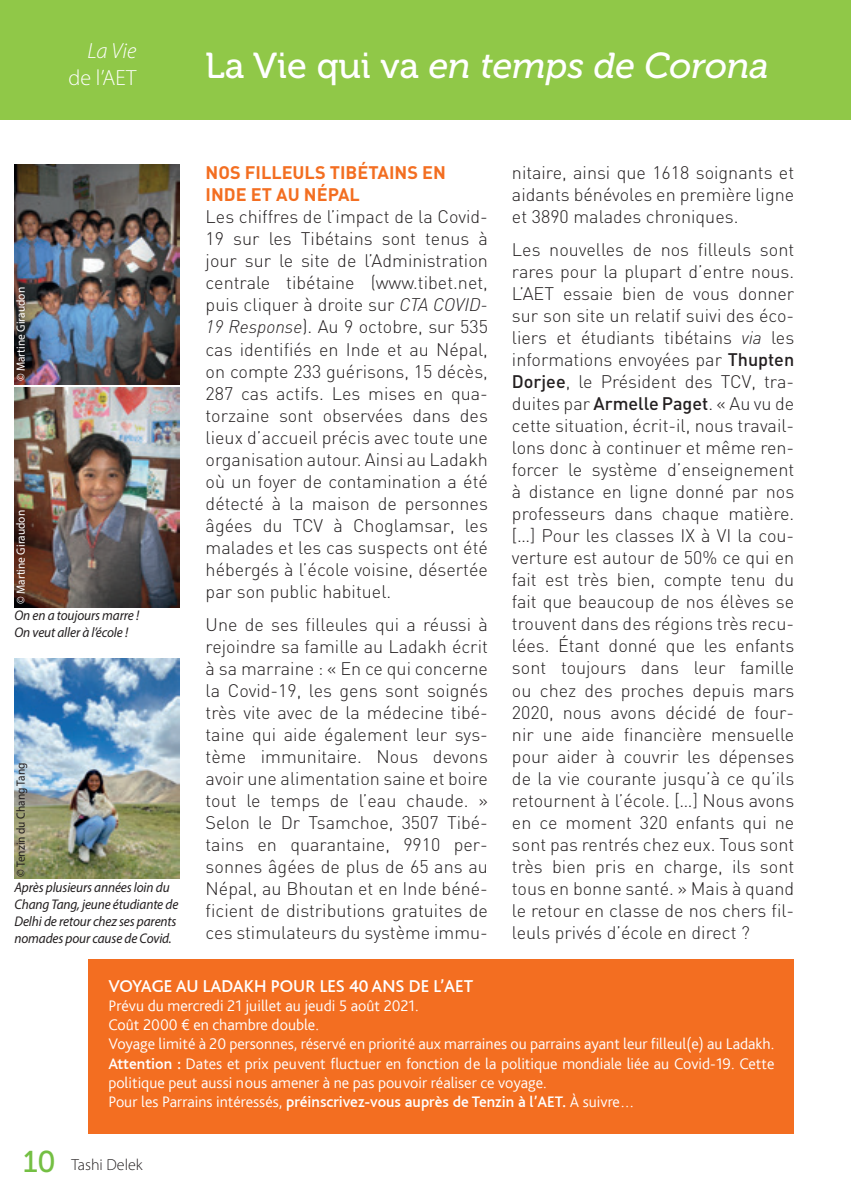
<style>
.page{position:relative;width:851px;height:1191px;background:#fff}
.page>*{position:absolute;margin:0;border:0;box-sizing:border-box;transform-origin:0 0}
.t1{font:italic 36px "Museo 500";color:#fff}
.t2{font:300 22px "Myriad Pro";color:#fff}
.t3{font:italic 300 22px "Myriad Pro";color:#fff}
.texte_courant{font:300 18px/22px "DIN";color:#231f20;text-align:justify}
.titre_2{font:700 18px/22px "DIN";color:#f36e21}
.texte_courant-2{font:500 18px "Bliss";color:#fff}
.texte_courant-3{font:300 16px/19.2px "Bliss Pro";color:#fff}
.texte_courant-4{font:500 16px "Bliss";color:#fff}
.t4{font:300 16px "Myriad Pro";color:#231f20}
.t5{font:italic 14px/16.8px "Myriad Pro";letter-spacing:-.01em;color:#231f20;scale:.95 1}
.t6{font:12px "Myriad Pro";color:#fff;scale:.95 1}
.t7{font:12px "Myriad Pro";color:#231f20;scale:.95 1}
.s1{font-style:normal}
.s2{font-style:italic}
.s3{font-weight:500}
.s4{font-family:"Bliss";font-weight:500}
.s5{font-family:"Bliss Pro";font-weight:300}
.s6{font-family:"Museo 500";font-weight:400;font-size:30px;color:#74bf43}
</style>
<div class="page">
<div style="left:0;top:0;width:850px;height:120px;background:#90c848"></div>
<div style="left:88px;top:959px;width:706px;height:175px;background:#f36e21"></div>
<img style="left:14px;top:164px;width:165px;height:220px">
<img style="left:14px;top:387px;width:165px;height:220px">
<img style="left:14px;top:658px;width:165px;height:220px">
<p class="t3" style="left:87px;top:38px;width:50px">La Vie</p>
<p class="t2" style="left:68px;top:64px;width:69px">de l’AET</p>
<p class="t1" style="left:205px;top:46px;width:565px"><span class="s1">La Vie qui va</span> en temps de Corona</p>
<p class="t6" style="left:13px;top:381px;width:101px;rotate:-90deg">© Martine Giraudon</p>
<p class="t6" style="left:13px;top:604px;width:101px;rotate:-90deg">© Martine Giraudon</p>
<p class="t5" style="left:14px;top:607px;width:133px">On en a toujours marre !<br>On veut aller à l’école !</p>
<p class="t7" style="left:13px;top:876px;width:122px;rotate:-90deg">© Tenzin du Chang Tang</p>
<p class="t5" style="left:14px;top:879px;width:174px">Après plusieurs années loin du<br>Chang Tang, jeune étudiante de<br>Delhi de retour chez ses parents nomades pour cause de Covid.</p>
<p class="titre_2" style="left:206px;top:161px;width:242px">NOS FILLEULS TIBÉTAINS EN<br>INDE ET AU NÉPAL</p>
<p class="texte_courant" style="left:206px;top:206px;width:284px">Les chiffres de l’impact de la Covid-19 sur les Tibétains sont tenus à jour sur le site de l’Administration centrale tibétaine (www.tibet.net, puis cliquer à droite sur <span class="s2">CTA COVID-19 Response</span>). Au 9 octobre, sur 535 cas identifiés en Inde et au Népal, on compte 233 guérisons, 15 décès, 287 cas actifs. Les mises en qua&shy;torzaine sont observées dans des lieux d’accueil précis avec toute une organisation autour. Ainsi au Ladakh où un foyer de contamination a été détecté à la maison de personnes âgées du TCV à Choglamsar, les malades et les cas suspects ont été hébergés à l’école voisine, désertée par son public habituel.</p>
<p class="texte_courant" style="left:206px;top:613px;width:284px">Une de ses filleules qui a réussi à rejoindre sa famille au Ladakh écrit à sa marraine : « En ce qui concerne la Covid-19, les gens sont soignés très vite avec de la médecine tibé&shy;taine qui aide également leur sys&shy;tème immunitaire. Nous devons avoir une alimentation saine et boire tout le temps de l’eau chaude. » Selon le Dr Tsamchoe, 3507 Tibé&shy;tains en quarantaine, 9910 per&shy;sonnes âgées de plus de 65 ans au Népal, au Bhoutan et en Inde béné&shy;ficient de distributions gratuites de ces stimulateurs du système immu-</p>
<p class="texte_courant" style="left:512px;top:161px;width:284px">nitaire, ainsi que 1618 soignants et aidants bénévoles en première ligne et 3890 malades chroniques.</p>
<p class="texte_courant" style="left:512px;top:239px;width:284px">Les nouvelles de nos filleuls sont rares pour la plupart d’entre nous.<br>L’AET essaie bien de vous donner sur son site un relatif suivi des éco&shy;liers et étudiants tibétains <span class="s2">via</span> les informations envoyées par <span class="s3">Thupten Dorjee</span>, le Président des TCV, tra&shy;duites par <span class="s3">Armelle Paget</span>. « Au vu de cette situation, écrit-il, nous travail&shy;lons donc à continuer et même ren&shy;forcer le système d’enseignement à distance en ligne donné par nos professeurs dans chaque matière. […] Pour les classes IX à VI la cou&shy;verture est autour de 50% ce qui en fait est très bien, compte tenu du fait que beaucoup de nos élèves se trouvent dans des régions très recu&shy;lées. Étant donné que les enfants sont toujours dans leur famille ou chez des proches depuis mars 2020, nous avons décidé de four&shy;nir une aide financière mensuelle pour aider à couvrir les dépenses de la vie courante jusqu’à ce qu’ils retournent à l’école. […] Nous avons en ce moment 320 enfants qui ne sont pas rentrés chez eux. Tous sont très bien pris en charge, ils sont tous en bonne santé. » Mais à quand le retour en classe de nos chers fil&shy;leuls privés d’école en direct ?</p>
<p class="texte_courant-2" style="left:108px;top:976px;width:366px">VOYAGE AU LADAKH POUR LES 40 ANS DE L’AET</p>
<p class="texte_courant-3" style="left:108px;top:995px;width:312px">Prévu du mercredi 21 juillet au jeudi 5 août 2021.</p>
<p class="texte_courant-3" style="left:108px;top:1014px;width:212px">Coût 2000 € en chambre double.</p>
<p class="texte_courant-3" style="left:108px;top:1034px;width:667px">Voyage limité à 20 personnes, réservé en priorité aux marraines ou parrains ayant leur filleul(e) au Ladakh.</p>
<p class="texte_courant-3" style="left:108px;top:1053px;width:667px"><span class="s4">Attention :</span> Dates et prix peuvent fluctuer en fonction de la politique mondiale liée au Covid-19. Cette politique peut aussi nous amener à ne pas pouvoir réaliser ce voyage.</p>
<p class="texte_courant-4" style="left:108px;top:1093px;width:527px"><span class="s5">Pour les Parrains intéressés,</span> préinscrivez-vous auprès de Tenzin à l’AET. <span class="s5">À suivre…</span></p>
<p class="t4" style="left:23px;top:1154px;width:121px"><span class="s6">10</span> Tashi Delek</p>
</div>
